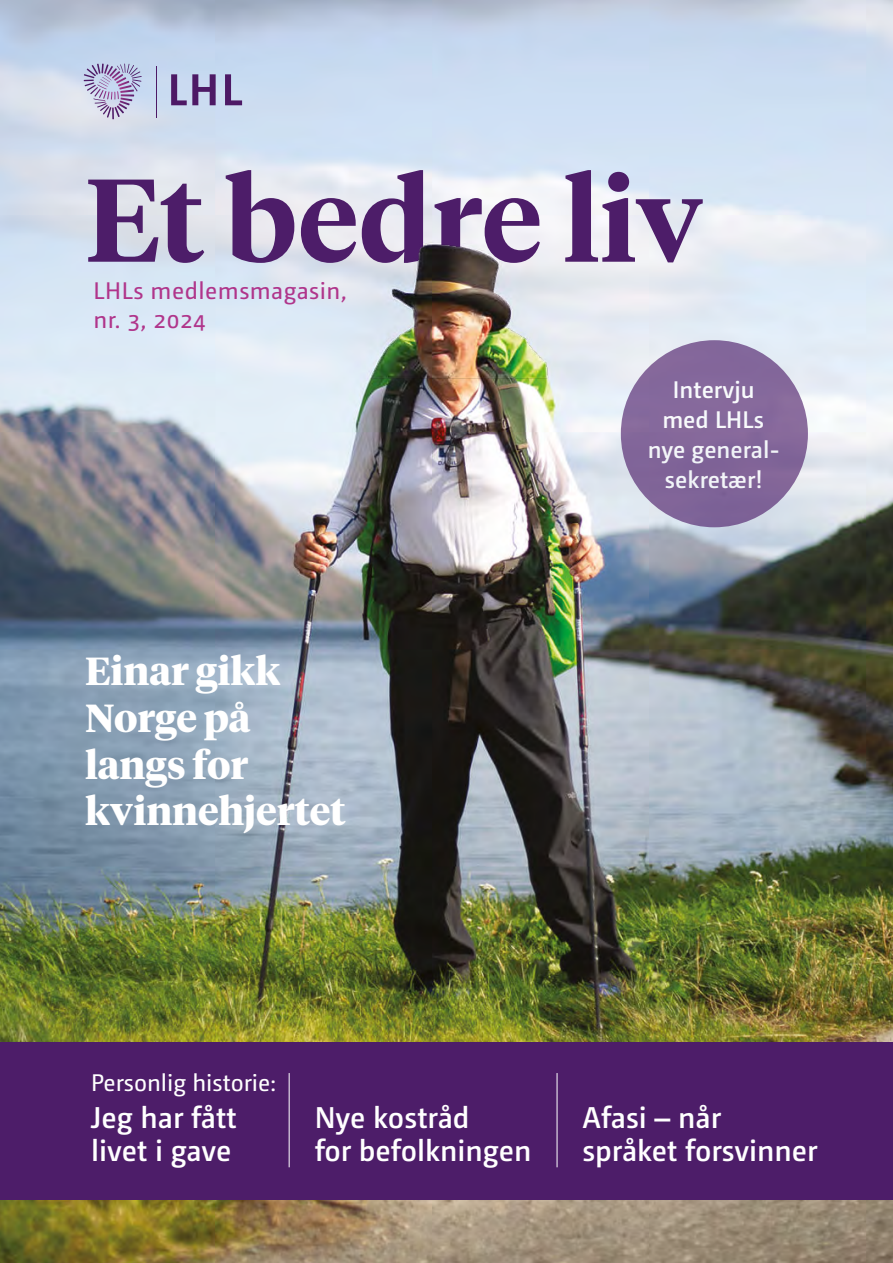
<style>
.page{position:relative;width:893px;height:1263px;background:#fff}
.page>*{position:absolute;margin:0;border:0;box-sizing:border-box;transform-origin:0 0}
.t1{font:600 117px "Tiempos Headline";color:#4d1d69}
.t2{font:700 39px/46.8px "Tiempos Headline";color:#fff}
.t3{font:600 30px/33px "Camingo Dos Pro";color:#fff}
.t4{font:600 24px/30px "Camingo Dos Pro";color:#fff;text-align:center}
.t5{font:24px/28.8px "Camingo Dos Pro";letter-spacing:.02em;color:#b0358b}
.t6{font:24px "Camingo Dos Pro";color:#fff}
</style>
<div class="page">
<img style="left:0;top:0;width:893px;height:1263px">
<div style="left:621px;top:340px;width:187px;height:187px;background:#83679a;border-radius:50%"></div>
<div style="left:0;top:1042px;width:893px;height:157px;background:#4d1d69"></div>
<hr style="left:289px;top:1073px;width:1px;height:94px;background:#fff">
<hr style="left:557px;top:1073px;width:1px;height:94px;background:#fff">
<svg style="left:225px;top:74px;width:17px;height:31px"></svg>
<hr style="left:156px;top:66px;width:1px;height:51px;background:#4d1965">
<svg style="left:171px;top:74px;width:45px;height:31px"></svg>
<svg style="left:84px;top:64px;width:58px;height:55px;background:#b9b5d4"></svg>
<h1 class="t1" style="left:85px;top:140px;width:620px">Et bedre liv</h1>
<p class="t5" style="left:94px;top:276px;width:255px">LHLs medlemsmagasin, nr. 3, 2024</p>
<h2 class="t2" style="left:85px;top:646px;width:262px">Einar gikk<br>Norge på langs for kvinnehjertet</h2>
<p class="t4" style="left:648px;top:374px;width:134px">Intervju med LHLs nye general&shy;sekretær!</p>
<p class="t6" style="left:91px;top:1068px;width:186px">Personlig historie:</p>
<p class="t3" style="left:91px;top:1101px;width:147px">Jeg har fått livet i gave</p>
<p class="t3" style="left:315px;top:1101px;width:218px">Nye kostråd<br>for befolkningen</p>
<p class="t3" style="left:583px;top:1101px;width:237px">Afasi – når språket forsvinner</p>
</div>
